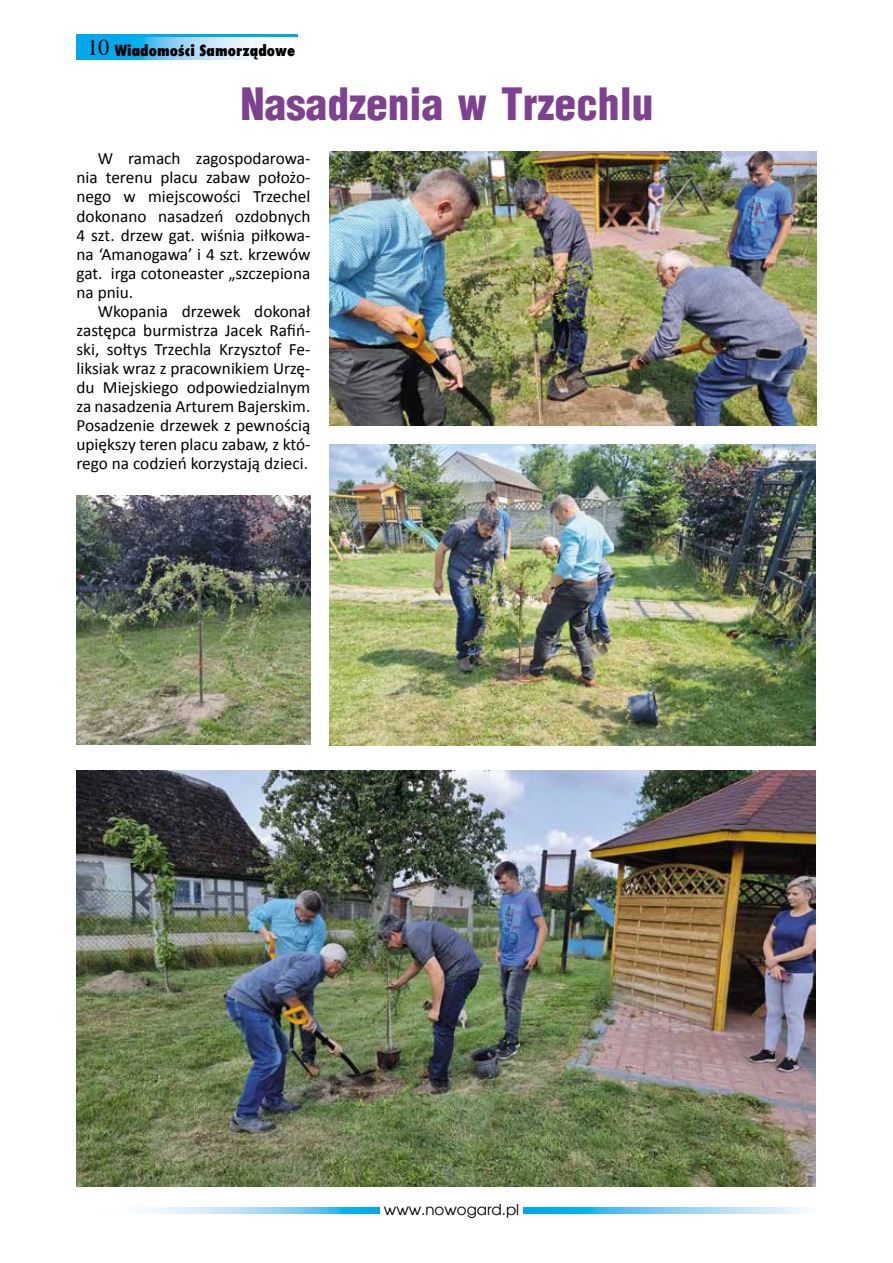
<style>
.page{position:relative;width:893px;height:1263px;background:#fff}
.page>*{position:absolute;margin:0;border:0;box-sizing:border-box;transform-origin:0 0}
.t1{font:900 43.5px "Switzerland Cond";color:#7e4090}
.t2{font:17.25px/19px "Calibri";color:#000;text-align:justify}
.t3{font:800 15px "Fujiyama";color:#000}
.t4{font:15px "Avalon";color:#000}
.s1{font-family:"Times";font-weight:400;font-size:22.5px}
</style>
<div class="page">
<div style="left:77px;top:34px;width:221px;height:26px;background:#00a8ec"></div>
<svg style="left:138px;top:37px;width:160px;height:23px"></svg>
<svg style="left:147px;top:1207px;width:658px;height:6px"></svg>
<div style="left:380px;top:1203px;width:143px;height:15px;background:#fff"></div>
<img style="left:77px;top:770px;width:738px;height:416px">
<img style="left:330px;top:151px;width:486px;height:275px">
<img style="left:330px;top:444px;width:485px;height:301px">
<img style="left:77px;top:496px;width:233px;height:248px">
<p class="t3" style="left:87px;top:40px;width:210px"><span class="s1">10</span> Wiadomości Samorządowe</p>
<h1 class="t1" style="left:240px;top:76px;width:415px">Nasadzenia w Trzechlu</h1>
<p class="t2" style="left:77px;top:148px;width:235px;text-indent:21px">W ramach zagospodarowa&shy;nia terenu placu zabaw położo&shy;nego w miejscowości Trzechel dokonano nasadzeń ozdobnych 4 szt. drzew gat. wiśnia piłkowa&shy;na ‘Amanogawa’ i 4 szt. krzewów gat. irga cotoneaster „szczepiona na pniu.</p>
<p class="t2" style="left:77px;top:301px;width:235px;text-indent:21px">Wkopania drzewek dokonał zastępca burmistrza Jacek Rafiń&shy;ski, sołtys Trzechla Krzysztof Fe&shy;liksiak wraz z pracownikiem Urzę&shy;du Miejskiego odpowiedzialnym za nasadzenia Arturem Bajerskim.<br>Posadzenie drzewek z pewnością upiększy teren placu zabaw, z któ&shy;rego na codzień korzystają dzieci.</p>
<p class="t4" style="left:384px;top:1200px;width:137px">www.nowogard.pl</p>
</div>
